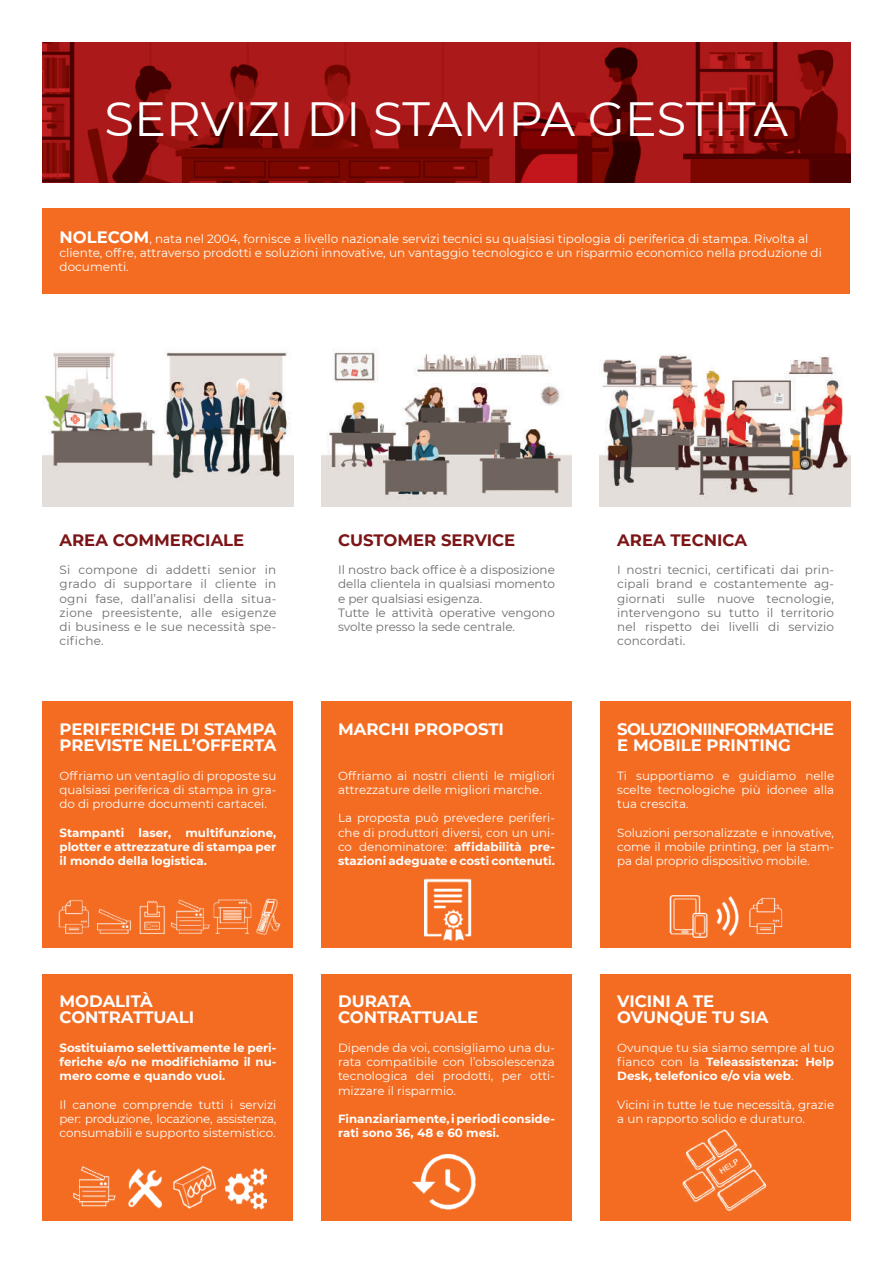
<style>
.page{position:relative;width:893px;height:1263px;background:#fff}
.page>*{position:absolute;margin:0;border:0;box-sizing:border-box;transform-origin:0 0}
.t1{font:48px "Montserrat";color:#fff}
.t2{font:700 16.5px/16.5px "Montserrat";color:#fff}
.t3{font:700 16.5px "Montserrat";color:#7c1517}
.t4{font:700 16.5px/16.5px "Montserrat";letter-spacing:-.045em;color:#fff}
.t5{font:12px/14.2px "Montserrat";color:#6c6d70;text-align:justify}
.t6{font:12px/14.4px "Montserrat";color:#fff}
.t7{font:11.85px/14.2px "Montserrat";color:#fff;text-align:justify}
.t8{font:700 11.85px/14.2px "Montserrat";color:#fff;text-align:justify}
.s1{font-weight:700;font-size:16.5px}
.s2{font-weight:700}
.s3{font-weight:400}
</style>
<div class="page">
<img style="left:43px;top:43px;width:807px;height:139px">
<div style="left:43px;top:208px;width:807px;height:85px;background:#f36c21"></div>
<img style="left:43px;top:352px;width:250px;height:154px">
<img style="left:321px;top:349px;width:251px;height:157px">
<img style="left:600px;top:354px;width:250px;height:152px">
<div style="left:43px;top:974px;width:250px;height:246px;background:#f36c21"></div>
<div style="left:43px;top:702px;width:250px;height:246px;background:#f36c21"></div>
<div style="left:321px;top:974px;width:251px;height:246px;background:#f36c21"></div>
<div style="left:321px;top:702px;width:251px;height:246px;background:#f36c21"></div>
<div style="left:600px;top:974px;width:250px;height:246px;background:#f36c21"></div>
<div style="left:600px;top:702px;width:250px;height:246px;background:#f36c21"></div>
<img style="left:682px;top:1129px;width:85px;height:82px">
<img style="left:669px;top:895px;width:114px;height:43px">
<img style="left:424px;top:878px;width:48px;height:64px">
<img style="left:411px;top:1154px;width:65px;height:56px">
<img style="left:58px;top:898px;width:223px;height:37px">
<img style="left:73px;top:1166px;width:194px;height:44px">
<h1 class="t1" style="left:105px;top:86px;width:685px">SERVIZI DI STAMPA GESTITA</h1>
<p class="t6" style="left:60px;top:231px;width:764px"><span class="s1">NOLECOM</span>, nata nel 2004, fornisce a livello nazionale servizi tecnici su qualsiasi tipologia di periferica di stampa. Rivolta al cliente, offre, attraverso prodotti e soluzioni innovative, un vantaggio tecnologico e un risparmio economico nella produzione di documenti.</p>
<h2 class="t3" style="left:60px;top:528px;width:186px">AREA COMMERCIALE</h2>
<p class="t5" style="left:60px;top:562px;width:218px">Si compone di addetti senior in grado di supportare il cliente in ogni fase, dall’analisi della situa&shy;zione preesistente, alle esigenze di business e le sue necessità spe&shy;cifiche.</p>
<h2 class="t2" style="left:60px;top:720px;width:218px">PERIFERICHE DI STAMPA<br>PREVISTE NELL’OFFERTA</h2>
<p class="t7" style="left:60px;top:768px;width:218px">Offriamo un ventaglio di proposte su qualsiasi periferica di stampa in gra&shy;do di produrre documenti cartacei.</p>
<p class="t8" style="left:60px;top:825px;width:218px">Stampanti laser, multifunzione, plotter e attrezzature di stampa per il mondo della logistica.</p>
<h2 class="t2" style="left:60px;top:992px;width:136px">MODALITÀ<br>CONTRATTUALI</h2>
<p class="t8" style="left:60px;top:1040px;width:218px">Sostituiamo selettivamente le peri&shy;feriche e/o ne modifichiamo il nu&shy;mero come e quando vuoi.</p>
<p class="t7" style="left:60px;top:1097px;width:218px">Il canone comprende tutti i servizi per: produzione, locazione, assistenza, consumabili e supporto sistemistico.</p>
<h2 class="t3" style="left:338px;top:528px;width:179px">CUSTOMER SERVICE</h2>
<p class="t5" style="left:338px;top:562px;width:218px;text-align:left">Il nostro back office è a disposizione della clientela in qualsiasi momento e per qualsiasi esigenza.<br>Tutte le attività operative vengono svolte presso la sede centrale.</p>
<h2 class="t2" style="left:338px;top:720px;width:167px">MARCHI PROPOSTI</h2>
<p class="t7" style="left:338px;top:768px;width:218px">Offriamo ai nostri clienti le migliori attrezzature delle migliori marche.</p>
<p class="t7" style="left:338px;top:811px;width:218px">La proposta può prevedere periferi&shy;che di produttori diversi, con un uni&shy;co denominatore: <span class="s2">affidabilità pre&shy;stazioni adeguate e costi contenuti.</span></p>
<h2 class="t2" style="left:338px;top:992px;width:142px">DURATA<br>CONTRATTUALE</h2>
<p class="t7" style="left:338px;top:1040px;width:218px">Dipende da voi, consigliamo una du&shy;rata compatibile con l’obsolescenza tecnologica dei prodotti, per otti&shy;mizzare il risparmio.</p>
<p class="t8" style="left:338px;top:1111px;width:218px">Finanziariamente, i periodi conside&shy;rati sono 36, 48 e 60 mesi.</p>
<h2 class="t3" style="left:617px;top:528px;width:131px">AREA TECNICA</h2>
<p class="t5" style="left:617px;top:562px;width:218px">I nostri tecnici, certificati dai prin&shy;cipali brand e costantemente ag&shy;giornati sulle nuove tecnologie, intervengono su tutto il territorio nel rispetto dei livelli di servizio concordati.</p>
<h2 class="t4" style="left:617px;top:720px;width:218px">SOLUZIONI INFORMATICHE<br>E MOBILE PRINTING</h2>
<p class="t7" style="left:617px;top:768px;width:218px">Ti supportiamo e guidiamo nelle scelte tecnologiche più idonee alla tua crescita.</p>
<p class="t7" style="left:617px;top:825px;width:218px">Soluzioni personalizzate e innovative, come il mobile printing, per la stam&shy;pa dal proprio dispositivo mobile.</p>
<h2 class="t2" style="left:617px;top:992px;width:153px">VICINI A TE<br>OVUNQUE TU SIA</h2>
<p class="t8" style="left:617px;top:1040px;width:218px"><span class="s3">Ovunque tu sia siamo sempre al tuo fianco con la</span> Teleassistenza: Help Desk, telefonico e/o via web<span class="s3">.</span></p>
<p class="t7" style="left:617px;top:1097px;width:218px">Vicini in tutte le tue necessità, grazie a un rapporto solido e duraturo.</p>
</div>
